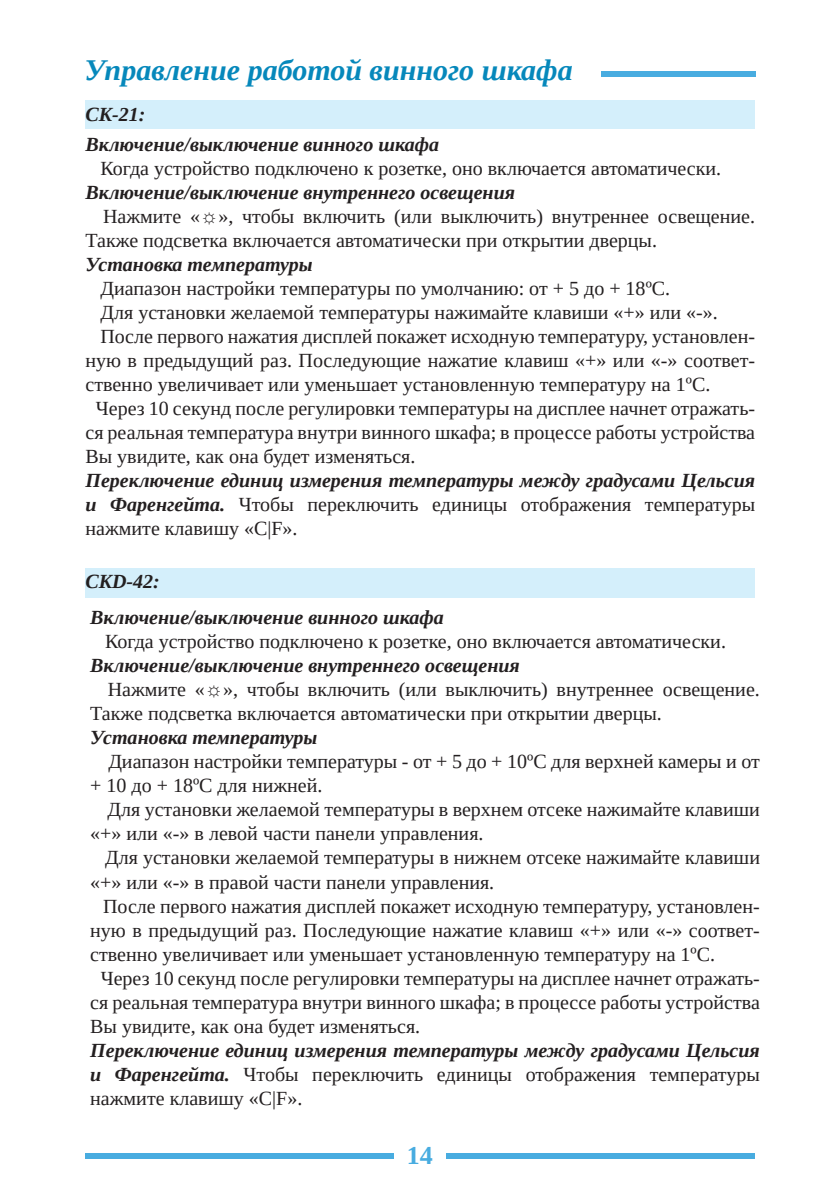
<style>
.page{position:relative;width:840px;height:1191px;background:#fff}
.page>*{position:absolute;margin:0;border:0;box-sizing:border-box;transform-origin:0 0}
.t1{font:italic 700 30px "Liberation Serif";color:#0688bb}
.t2{font:700 26px "Liberation Serif";color:#48ace0}
.t3{font:20px/24px "Liberation Serif";color:#231f20}
.t4{font:italic 700 20px/24px "Liberation Serif";color:#231f20;text-align:justify}
.s1{font-weight:400;font-style:normal}
</style>
<div class="page">
<div style="left:85px;top:1152px;width:308px;height:6px;background:#48ace0"></div>
<div style="left:446px;top:1152px;width:308px;height:6px;background:#48ace0"></div>
<div style="left:600px;top:71px;width:155px;height:6px;background:#48ace0"></div>
<div style="left:86px;top:101px;width:668px;height:28px;background:#d4effb"></div>
<div style="left:86px;top:568px;width:668px;height:29px;background:#d4effb"></div>
<h1 class="t1" style="left:85px;top:51px;width:489px">Управление работой винного шкафа</h1>
<p class="t4" style="left:85px;top:102px;width:62px">CK-21:</p>
<p class="t4" style="left:85px;top:132px;width:355px">Включение/выключение винного шкафа</p>
<p class="t3" style="left:100px;top:156px;width:622px">Когда устройство подключено к розетке, оно включается автоматически.</p>
<p class="t4" style="left:85px;top:180px;width:431px">Включение/выключение внутреннего освещения</p>
<p class="t3" style="left:85px;top:204px;width:670px;text-indent:18px">Нажмите «☼», чтобы включить (или выключить) внутреннее освещение.<br>Также подсветка включается автоматически при открытии дверцы.</p>
<p class="t4" style="left:85px;top:252px;width:229px">Установка температуры</p>
<p class="t3" style="left:100px;top:276px;width:571px">Диапазон настройки температуры по умолчанию: от + 5 до + 18ºC.</p>
<p class="t3" style="left:100px;top:300px;width:618px">Для установки желаемой температуры нажимайте клавиши «+» или «-».</p>
<p class="t3" style="left:100px;top:324px;width:656px">После первого нажатия дисплей покажет исходную температуру, установлен-</p>
<p class="t3" style="left:85px;top:348px;width:670px">ную в предыдущий раз. Последующие нажатие клавиш «+» или «-» соответ-</p>
<p class="t3" style="left:85px;top:372px;width:626px">ственно увеличивает или уменьшает установленную температуру на 1ºC.</p>
<p class="t3" style="left:96px;top:396px;width:660px">Через 10 секунд после регулировки температуры на дисплее начнет отражать-</p>
<p class="t3" style="left:85px;top:420px;width:670px">ся реальная температура внутри винного шкафа; в процессе работы устройства</p>
<p class="t3" style="left:85px;top:444px;width:331px">Вы увидите, как она будет изменяться.</p>
<p class="t4" style="left:85px;top:468px;width:670px">Переключение единиц измерения температуры между градусами Цельсия и Фаренгейта. <span class="s1">Чтобы переключить единицы отображения температуры нажмите клавишу «C|F».</span></p>
<p class="t4" style="left:85px;top:563px;width:359px;line-height:36.2px">CKD-42:<br>Включение/выключение винного шкафа</p>
<p class="t3" style="left:105px;top:629px;width:622px">Когда устройство подключено к розетке, оно включается автоматически.</p>
<p class="t4" style="left:90px;top:653px;width:431px">Включение/выключение внутреннего освещения</p>
<p class="t3" style="left:90px;top:677px;width:670px;text-indent:18px">Нажмите «☼», чтобы включить (или выключить) внутреннее освещение.<br>Также подсветка включается автоматически при открытии дверцы.</p>
<p class="t4" style="left:90px;top:725px;width:229px">Установка температуры</p>
<p class="t3" style="left:90px;top:749px;width:670px;text-indent:18px">Диапазон настройки температуры - от + 5 до + 10ºC для верхней камеры и от + 10 до + 18ºC для нижней.</p>
<p class="t3" style="left:90px;top:797px;width:670px;text-indent:17px">Для установки желаемой температуры в верхнем отсеке нажимайте клавиши «+» или «-» в левой части панели управления.</p>
<p class="t3" style="left:90px;top:845px;width:671px;text-indent:15px">Для установки желаемой температуры в нижнем отсеке нажимайте клавиши «+» или «-» в правой части панели управления.</p>
<p class="t3" style="left:103px;top:893px;width:658px">После первого нажатия дисплей покажет исходную температуру, установлен-</p>
<p class="t3" style="left:90px;top:917px;width:670px">ную в предыдущий раз. Последующие нажатие клавиш «+» или «-» соответ-</p>
<p class="t3" style="left:90px;top:941px;width:626px">ственно увеличивает или уменьшает установленную температуру на 1ºC.</p>
<p class="t3" style="left:101px;top:965px;width:660px">Через 10 секунд после регулировки температуры на дисплее начнет отражать-</p>
<p class="t3" style="left:90px;top:989px;width:670px">ся реальная температура внутри винного шкафа; в процессе работы устройства</p>
<p class="t3" style="left:90px;top:1013px;width:331px">Вы увидите, как она будет изменяться.</p>
<p class="t4" style="left:90px;top:1037px;width:670px">Переключение единиц измерения температуры между градусами Цельсия и Фаренгейта. <span class="s1">Чтобы переключить единицы отображения температуры нажмите клавишу «C|F».</span></p>
<h2 class="t2" style="left:407px;top:1138px;width:27px">14</h2>
</div>
